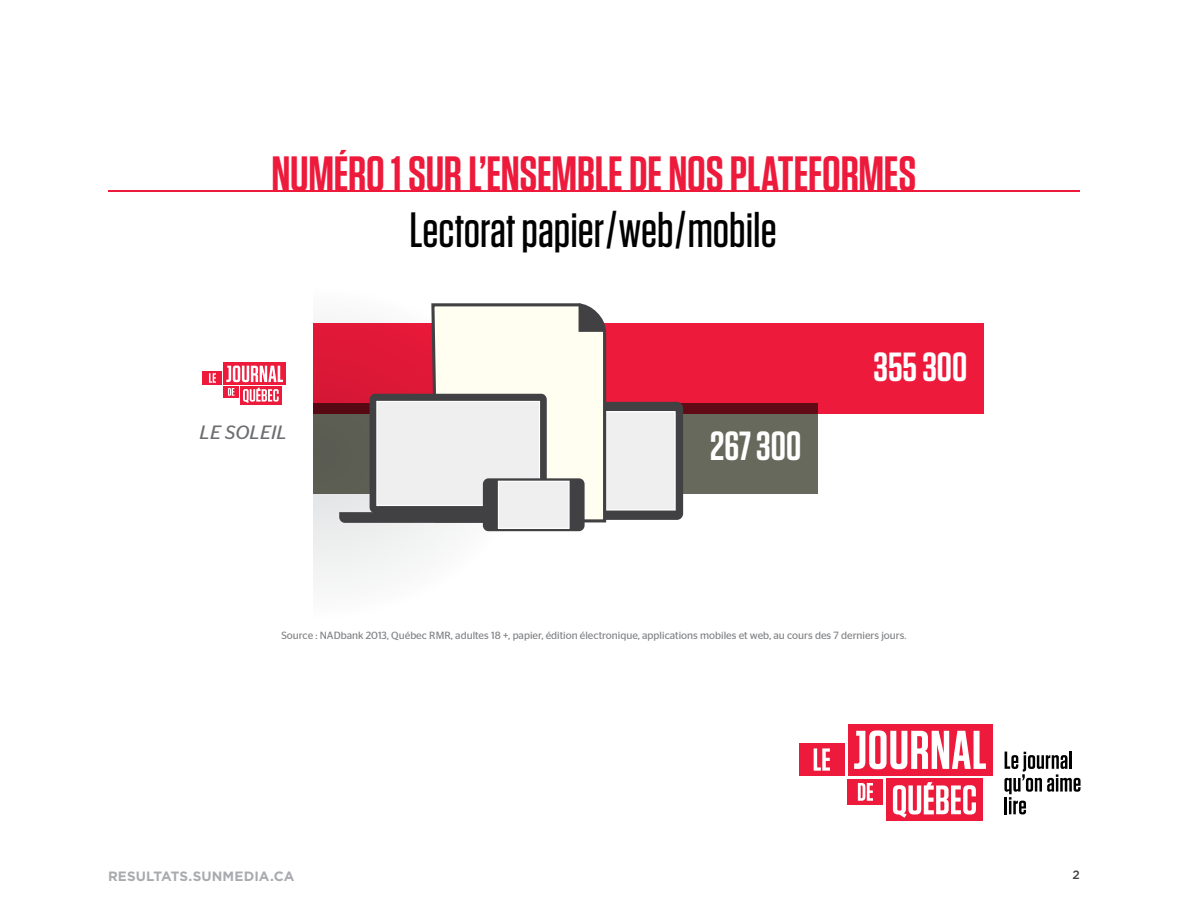
<style>
.page{position:relative;width:1188px;height:918px;background:#fff}
.page>*{position:absolute;margin:0;border:0;box-sizing:border-box;transform-origin:0 0}
.t1{font:600 49.5px "Tungsten";letter-spacing:-.005em;color:#ed1a3c}
.t2{font:500 49.5px "Tungsten";color:#000}
.t3{font:600 40.65px "Tungsten";color:#fff}
.t4{font:italic 19.2px "Stag Sans";color:#6d6e71}
.t5{font:700 13.5px "Gotham";letter-spacing:.005em;color:#a9abae}
.t6{font:500 12px "Gotham";color:#44423f}
.t7{font:10.5px "Stag Sans";color:#808285}
</style>
<div class="page">
<hr style="left:1069px;top:751px;width:3px;height:18px;background:#000">
<svg style="left:1004px;top:752px;width:77px;height:62px"></svg>
<div style="left:886px;top:779px;width:96px;height:42px;background:#ed1a3b"></div>
<svg style="left:893px;top:782px;width:83px;height:36px"></svg>
<div style="left:848px;top:779px;width:35px;height:26px;background:#ed1a3b"></div>
<div style="left:848px;top:724px;width:144px;height:52px;background:#ed1a3b"></div>
<svg style="left:858px;top:783px;width:15px;height:18px"></svg>
<div style="left:799px;top:743px;width:45px;height:33px;background:#ed1a3b"></div>
<svg style="left:814px;top:748px;width:16px;height:23px"></svg>
<svg style="left:854px;top:730px;width:132px;height:39px"></svg>
<div style="left:314px;top:272px;width:217px;height:352px;background:linear-gradient(to right,#f4f4f4,#fff)"></div>
<hr style="left:108px;top:190px;width:972px;height:2px;background:#ed1a3c">
<div style="left:314px;top:324px;width:670px;height:90px;background:#ed1a3b"></div>
<svg style="left:314px;top:403px;width:504px;height:90px;background:#645b52"></svg>
<div style="left:596px;top:402px;width:87px;height:118px;background:#414042;border-radius:6px"></div>
<div style="left:604px;top:412px;width:71px;height:98px;background:#efeff0"></div>
<div style="left:603px;top:411px;width:73px;height:100px;border:1px solid #fff"></div>
<div style="left:483px;top:478px;width:102px;height:53px;background:#414042;border-radius:6px"></div>
<div style="left:498px;top:481px;width:71px;height:47px;background:#efeff0"></div>
<div style="left:498px;top:481px;width:72px;height:48px;border:1px solid #fff"></div>
<svg style="left:339px;top:302px;width:269px;height:222px"></svg>
<div style="left:240px;top:386px;width:41px;height:18px;background:#ed1a3b"></div>
<svg style="left:243px;top:388px;width:36px;height:15px"></svg>
<div style="left:224px;top:386px;width:15px;height:11px;background:#ed1a3b"></div>
<svg style="left:224px;top:363px;width:62px;height:22px"></svg>
<svg style="left:228px;top:388px;width:6px;height:8px"></svg>
<div style="left:203px;top:371px;width:19px;height:14px;background:#ed1a3b"></div>
<svg style="left:209px;top:373px;width:7px;height:10px"></svg>
<svg style="left:226px;top:366px;width:57px;height:16px"></svg>
<h1 class="t1" style="left:271px;top:148px;width:646px">NUMÉRO 1 SUR L’ENSEMBLE DE NOS PLATEFORMES</h1>
<h1 class="t2" style="left:410px;top:204px;width:369px">Lectorat papier/web/mobile</h1>
<h3 class="t4" style="left:200px;top:422px;width:89px">LE SOLEIL</h3>
<h2 class="t3" style="left:710px;top:425px;width:93px">267 300</h2>
<h2 class="t3" style="left:873px;top:346px;width:95px">355 300</h2>
<p class="t7" style="left:281px;top:630px;width:627px">Source : NADbank 2013, Québec RMR, adultes 18 +, papier, édition électronique, applications mobiles et web, au cours des 7 derniers jours.</p>
<p class="t5" style="left:108px;top:868px;width:188px">RESULTATS.SUNMEDIA.CA</p>
<p class="t6" style="left:1073px;top:868px;width:9px">2</p>
</div>
